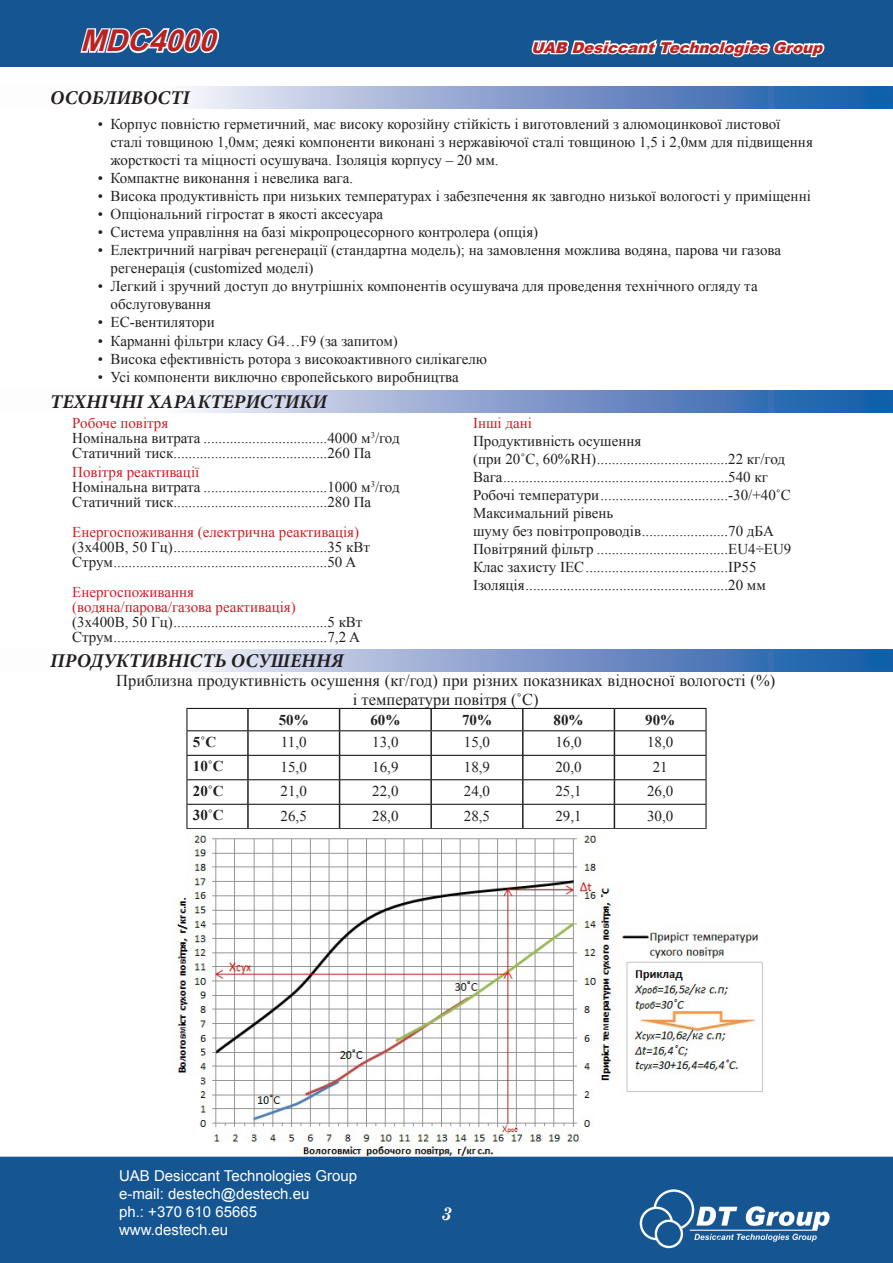
<style>
.page{position:relative;width:893px;height:1263px;background:#fff}
.page>*{position:absolute;margin:0;border:0;box-sizing:border-box;transform-origin:0 0}
.t1{font:italic 700 30px "Arial";color:#ba2222}
.t2{font:italic 700 19.5px "Minion Pro";color:#231f20}
.t3{font:italic 700 18px "Century Schoolbook";color:#fff}
.t4{font:16.5px/19.8px "Times New Roman";color:#231f20;text-align:center}
.t5{font:15px/18px "Times New Roman";color:#231f20}
.t6{font:15px/15px "Times New Roman";color:#cb1f26}
.t7{font:15px/18px "Arial";color:#fff}
.t8{font:700 15px "Times New Roman";color:#231f20}
.t9{font:italic 900 15px "Arial";color:#ba2222}
.s1{color:#cb1f26}
</style>
<div class="page">
<svg style="left:185px;top:86px;width:708px;height:22px"></svg>
<svg style="left:185px;top:390px;width:708px;height:22px"></svg>
<svg style="left:185px;top:649px;width:708px;height:22px"></svg>
<hr style="left:247px;top:709px;width:2px;height:21px;background:#231f20">
<hr style="left:430px;top:709px;width:2px;height:21px;background:#231f20">
<hr style="left:522px;top:709px;width:2px;height:21px;background:#231f20">
<hr style="left:247px;top:731px;width:2px;height:24px;background:#231f20">
<hr style="left:430px;top:731px;width:2px;height:24px;background:#231f20">
<hr style="left:522px;top:731px;width:2px;height:24px;background:#231f20">
<hr style="left:247px;top:756px;width:2px;height:23px;background:#231f20">
<hr style="left:430px;top:756px;width:2px;height:23px;background:#231f20">
<hr style="left:522px;top:756px;width:2px;height:23px;background:#231f20">
<hr style="left:247px;top:780px;width:2px;height:24px;background:#231f20">
<hr style="left:430px;top:780px;width:2px;height:24px;background:#231f20">
<hr style="left:522px;top:780px;width:2px;height:24px;background:#231f20">
<hr style="left:247px;top:805px;width:2px;height:23px;background:#231f20">
<svg style="left:339px;top:709px;width:1px;height:119px"></svg>
<hr style="left:430px;top:805px;width:2px;height:23px;background:#231f20">
<hr style="left:522px;top:805px;width:2px;height:23px;background:#231f20">
<svg style="left:614px;top:709px;width:1px;height:119px"></svg>
<hr style="left:187px;top:708px;width:61px;height:1px;background:#000304">
<hr style="left:248px;top:708px;width:92px;height:1px;background:#000304">
<hr style="left:340px;top:708px;width:91px;height:1px;background:#000304">
<hr style="left:431px;top:708px;width:92px;height:1px;background:#000304">
<hr style="left:523px;top:708px;width:91px;height:1px;background:#000304">
<hr style="left:614px;top:708px;width:92px;height:1px;background:#000304">
<hr style="left:187px;top:730px;width:61px;height:1px;background:#000304">
<hr style="left:248px;top:730px;width:92px;height:1px;background:#000304">
<hr style="left:340px;top:730px;width:91px;height:1px;background:#000304">
<hr style="left:431px;top:730px;width:92px;height:1px;background:#000304">
<hr style="left:523px;top:730px;width:91px;height:1px;background:#000304">
<hr style="left:614px;top:730px;width:92px;height:1px;background:#000304">
<hr style="left:187px;top:755px;width:61px;height:1px;background:#000304">
<hr style="left:248px;top:755px;width:92px;height:1px;background:#000304">
<hr style="left:340px;top:755px;width:91px;height:1px;background:#000304">
<hr style="left:431px;top:755px;width:92px;height:1px;background:#000304">
<hr style="left:523px;top:755px;width:91px;height:1px;background:#000304">
<hr style="left:614px;top:755px;width:92px;height:1px;background:#000304">
<hr style="left:187px;top:779px;width:61px;height:1px;background:#000304">
<hr style="left:248px;top:779px;width:92px;height:1px;background:#000304">
<hr style="left:340px;top:779px;width:91px;height:1px;background:#000304">
<hr style="left:431px;top:779px;width:92px;height:1px;background:#000304">
<hr style="left:523px;top:779px;width:91px;height:1px;background:#000304">
<hr style="left:614px;top:779px;width:92px;height:1px;background:#000304">
<hr style="left:187px;top:804px;width:61px;height:1px;background:#000304">
<svg style="left:187px;top:709px;width:1px;height:119px"></svg>
<hr style="left:248px;top:804px;width:92px;height:1px;background:#000304">
<hr style="left:340px;top:804px;width:91px;height:1px;background:#000304">
<hr style="left:431px;top:804px;width:92px;height:1px;background:#000304">
<hr style="left:523px;top:804px;width:91px;height:1px;background:#000304">
<hr style="left:614px;top:804px;width:92px;height:1px;background:#000304">
<svg style="left:706px;top:709px;width:1px;height:119px"></svg>
<hr style="left:187px;top:828px;width:61px;height:1px;background:#000304">
<hr style="left:248px;top:828px;width:92px;height:1px;background:#000304">
<hr style="left:340px;top:828px;width:91px;height:1px;background:#000304">
<hr style="left:431px;top:828px;width:92px;height:1px;background:#000304">
<hr style="left:523px;top:828px;width:91px;height:1px;background:#000304">
<hr style="left:614px;top:828px;width:92px;height:1px;background:#000304">
<img style="left:173px;top:829px;width:600px;height:328px">
<div style="left:0;top:1157px;width:893px;height:106px;background:#155592"></div>
<img style="left:632px;top:1182px;width:197px;height:73px">
<div style="left:0;top:0;width:893px;height:67px;background:#155592"></div>
<svg style="left:78px;top:9px;width:143px;height:47px"></svg>
<svg style="left:529px;top:34px;width:298px;height:26px"></svg>
<h1 class="t1" style="left:80px;top:20px;width:148px">MDC4000</h1>
<p class="t9" style="left:531px;top:36px;width:298px">UAB DesiccantTechnologiesGroup</p>
<h2 class="t2" style="left:50px;top:83px;width:141px">ОСОБЛИВОСТІ</h2>
<p class="t5" style="left:111px;top:115px;width:704px;text-indent:-13px">• Корпус повністю герметичний, має високу корозійну стійкість і виготовлений з алюмоцинкової листової сталі товщиною 1,0мм; деякі компоненти виконані з нержавіючої сталі товщиною 1,5 і 2,0мм для підвищення жорсткості та міцності осушувача. Ізоляція корпусу – 20 мм.</p>
<p class="t5" style="left:98px;top:169px;width:257px">• Компактне виконання і невелика вага.</p>
<p class="t5" style="left:98px;top:187px;width:715px">• Висока продуктивність при низьких температурах і забезпечення як завгодно низької вологості у приміщенні</p>
<p class="t5" style="left:98px;top:205px;width:287px">• Опціональний гігростат в якості аксесуара</p>
<p class="t5" style="left:98px;top:223px;width:442px">• Система управління на базі мікропроцесорного контролера (опція)</p>
<p class="t5" style="left:111px;top:241px;width:672px;text-indent:-13px">• Електричний нагрівач регенерації (стандартна модель); на замовлення можлива водяна, парова чи газова регенерація (customized моделі)</p>
<p class="t5" style="left:111px;top:277px;width:649px;text-indent:-13px">• Легкий і зручний доступ до внутрішніх компонентів осушувача для проведення технічного огляду та обслуговування</p>
<p class="t5" style="left:98px;top:313px;width:118px">• ЕС-вентилятори</p>
<p class="t5" style="left:98px;top:331px;width:302px">• Карманні фільтри класу G4…F9 (за запитом)</p>
<p class="t5" style="left:98px;top:349px;width:391px">• Висока ефективність ротора з високоактивного силікагелю</p>
<p class="t5" style="left:98px;top:367px;width:363px">• Усі компоненти виключно європейського виробництва</p>
<h2 class="t2" style="left:50px;top:387px;width:278px">ТЕХНІЧНІ ХАРАКТЕРИСТИКИ</h2>
<p class="t5" style="left:72px;top:415px;width:329px;line-height:15px"><span class="s1">Робоче повітря<br></span>Номінальна витрата .................................4000 м<sup>3</sup>/год<br>Статичний тиск.........................................260 Па</p>
<p class="t5" style="left:72px;top:464px;width:329px;line-height:15px"><span class="s1">Повітря реактивації<br></span>Номінальна витрата .................................1000 м<sup>3</sup>/год<br>Статичний тиск.........................................280 Па</p>
<p class="t6" style="left:72px;top:524px;width:288px">Енергоспоживання (електрична реактивація)</p>
<p class="t5" style="left:72px;top:539px;width:299px;line-height:15px">(3х400В, 50 Гц).........................................35 кВт<br>Струм.........................................................50 A</p>
<p class="t6" style="left:72px;top:584px;width:225px">Енергоспоживання (водяна/парова/газова реактивація)</p>
<p class="t5" style="left:72px;top:614px;width:292px;line-height:15px">(3х400В, 50 Гц).........................................5 кВт<br>Струм.........................................................7,2 A</p>
<p class="t6" style="left:473px;top:415px;width:60px">Інші дані</p>
<p class="t5" style="left:473px;top:432px;width:320px">Продуктивність осушення<br>(при 20˚С, 60%RH)...................................22 кг/год Вага............................................................540 кг Робочі температури..................................-30/+40˚С Максимальний рівень<br>шуму без повітропроводів.......................70 дБА Повітряний фільтр ...................................EU4÷EU9<br>Клас захисту IEC......................................IP55<br>Ізоляція......................................................20 мм</p>
<h2 class="t2" style="left:50px;top:647px;width:295px">ПРОДУКТИВНІСТЬ ОСУШЕННЯ</h2>
<p class="t4" style="left:116px;top:670px;width:661px">Приблизна продуктивність осушення (кг/год) при різних показниках відносної вологості (%) і температури повітря (˚С)</p>
<p class="t8" style="left:279px;top:709px;width:31px">50%</p>
<p class="t8" style="left:370px;top:709px;width:32px">60%</p>
<p class="t8" style="left:462px;top:709px;width:31px">70%</p>
<p class="t8" style="left:554px;top:709px;width:31px">80%</p>
<p class="t8" style="left:645px;top:709px;width:31px">90%</p>
<p class="t8" style="left:193px;top:731px;width:25px">5˚С</p>
<p class="t5" style="left:281px;top:733px;width:27px">11,0</p>
<p class="t5" style="left:372px;top:733px;width:28px">13,0</p>
<p class="t5" style="left:464px;top:733px;width:28px">15,0</p>
<p class="t5" style="left:555px;top:733px;width:28px">16,0</p>
<p class="t5" style="left:647px;top:733px;width:28px">18,0</p>
<p class="t8" style="left:193px;top:756px;width:32px">10˚С</p>
<p class="t5" style="left:281px;top:757px;width:28px">15,0</p>
<p class="t5" style="left:372px;top:757px;width:28px">16,9</p>
<p class="t5" style="left:464px;top:757px;width:28px">18,9</p>
<p class="t5" style="left:555px;top:757px;width:28px">20,0</p>
<p class="t5" style="left:653px;top:757px;width:16px">21</p>
<p class="t8" style="left:193px;top:780px;width:32px">20˚С</p>
<p class="t5" style="left:281px;top:782px;width:28px">21,0</p>
<p class="t5" style="left:372px;top:782px;width:28px">22,0</p>
<p class="t5" style="left:464px;top:782px;width:28px">24,0</p>
<p class="t5" style="left:555px;top:782px;width:28px">25,1</p>
<p class="t5" style="left:647px;top:782px;width:28px">26,0</p>
<p class="t8" style="left:193px;top:804px;width:32px">30˚С</p>
<p class="t5" style="left:281px;top:806px;width:28px">26,5</p>
<p class="t5" style="left:372px;top:806px;width:28px">28,0</p>
<p class="t5" style="left:464px;top:806px;width:28px">28,5</p>
<p class="t5" style="left:555px;top:806px;width:28px">29,1</p>
<p class="t5" style="left:647px;top:806px;width:28px">30,0</p>
<p class="t7" style="left:119px;top:1166px;width:240px">UAB Desiccant Technologies Group e-mail: destech@destech.eu<br>ph.: +370 610 65665 www.destech.eu</p>
<p class="t3" style="left:441px;top:1199px;width:12px">3</p>
</div>
